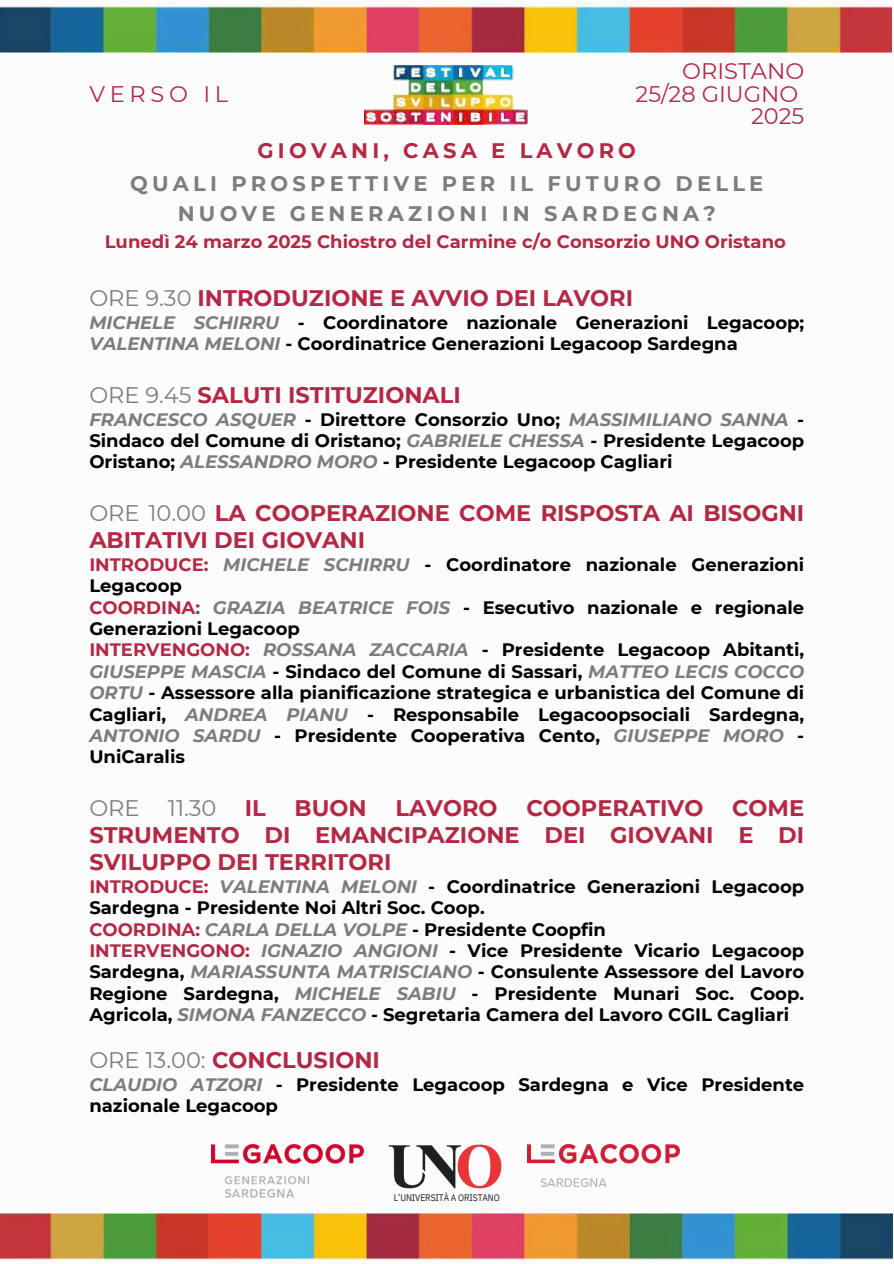
<style>
.page{position:relative;width:894px;height:1264px;background:#fff}
.page>*{position:absolute;margin:0;border:0;box-sizing:border-box;transform-origin:0 0}
.t1{font:700 22.5px/27px "Montserrat";color:#b32845}
.t2{font:22.5px/22.5px "Montserrat";color:#b32845;text-align:right}
.t3{font:22.5px "Montserrat";color:#7d7d7d}
.t4{font:700 21px/29.2px "Montserrat";letter-spacing:.2em;color:#7d7d7d;text-align:center}
.t5{font:700 21px "Montserrat";letter-spacing:.2em;color:#b32845}
.t6{font:700 18px/21.3px "Montserrat";color:#000}
.t7{font:700 18px "Montserrat";color:#b32845}
.t8{font:9.45px "IBM Plex Sans Cond";letter-spacing:-.01em;color:#1c2022}
.s1{font-weight:400;color:#7d7d7d}
.s2{font-style:italic;color:#7d7d7d}
.s3{color:#b32845}
</style>
<div class="page">
<img style="left:0;top:2px;width:891px;height:50px">
<img style="left:0;top:1213px;width:891px;height:50px">
<img style="left:211px;top:1144px;width:152px;height:54px">
<img style="left:388px;top:1144px;width:113px;height:44px">
<img style="left:364px;top:65px;width:164px;height:60px">
<img style="left:527px;top:1144px;width:152px;height:42px">
<h2 class="t2" style="left:89px;top:83px;width:140px">VERSO IL</h2>
<p class="t2" style="left:635px;top:60px;width:170px">ORISTANO<br>25/28 GIUGNO<br>2025</p>
<p class="t5" style="left:257px;top:138px;width:380px">GIOVANI, CASA E LAVORO</p>
<h1 class="t4" style="left:130px;top:169px;width:634px">QUALI PROSPETTIVE PER IL FUTURO DELLE<br>NUOVE GENERAZIONI IN SARDEGNA?</h1>
<p class="t7" style="left:105px;top:231px;width:682px">Lunedì 24 marzo 2025 Chiostro del Carmine c/o Consorzio UNO Oristano</p>
<h1 class="t1" style="left:89px;top:285px;width:545px"><span class="s1">ORE 9.30</span> INTRODUZIONE E AVVIO DEI LAVORI</h1>
<h4 class="t6" style="left:89px;top:312px;width:716px"><span class="s2">MICHELE SCHIRRU</span> - Coordinatore nazionale Generazioni Legacoop;<br><span class="s2">VALENTINA MELONI</span> - Coordinatrice Generazioni Legacoop Sardegna</h4>
<p class="t1" style="left:89px;top:381px;width:373px"><span class="s1">ORE 9.45</span> SALUTI ISTITUZIONALI</p>
<p class="t6" style="left:89px;top:408px;width:716px;text-align:justify"><span class="s2">FRANCESCO ASQUER</span> - Direttore Consorzio Uno; <span class="s2">MASSIMILIANO SANNA</span> - Sindaco del Comune di Oristano; <span class="s2">GABRIELE CHESSA</span> - Presidente Legacoop Oristano; <span class="s2">ALESSANDRO MORO</span> - Presidente Legacoop Cagliari</p>
<p class="t1" style="left:89px;top:500px;width:716px"><span class="s1">ORE 10.00</span> LA COOPERAZIONE COME RISPOSTA AI BISOGNI<br>ABITATIVI DEI GIOVANI</p>
<p class="t6" style="left:89px;top:553px;width:716px"><span class="s3">INTRODUCE:</span> <span class="s2">MICHELE SCHIRRU</span> - Coordinatore nazionale Generazioni<br>Legacoop</p>
<p class="t6" style="left:89px;top:596px;width:716px"><span class="s3">COORDINA:</span> <span class="s2">GRAZIA BEATRICE FOIS</span> - Esecutivo nazionale e regionale<br>Generazioni Legacoop</p>
<p class="t6" style="left:89px;top:639px;width:716px;text-align:justify"><span class="s3">INTERVENGONO:</span> <span class="s2">ROSSANA ZACCARIA</span> - Presidente Legacoop Abitanti, <span class="s2">GIUSEPPE MASCIA</span> - Sindaco del Comune di Sassari, <span class="s2">MATTEO LECIS COCCO ORTU</span> - Assessore alla pianificazione strategica e urbanistica del Comune di Cagliari, <span class="s2">ANDREA PIANU</span> - Responsabile Legacoopsociali Sardegna, <span class="s2">ANTONIO SARDU</span> - Presidente Cooperativa Cento, <span class="s2">GIUSEPPE MORO</span> - UniCaralis</p>
<p class="t3" style="left:89px;top:794px;width:52px">ORE</p>
<p class="t3" style="left:168px;top:794px;width:50px">11.30</p>
<p class="t1" style="left:245px;top:794px;width:22px">IL</p>
<p class="t1" style="left:294px;top:794px;width:74px">BUON</p>
<p class="t1" style="left:395px;top:794px;width:104px">LAVORO</p>
<p class="t1" style="left:526px;top:794px;width:178px">COOPERATIVO</p>
<p class="t1" style="left:89px;top:794px;width:716px;text-align:justify;text-indent:642px">COME STRUMENTO DI EMANCIPAZIONE DEI GIOVANI E DI SVILUPPO DEI TERRITORI</p>
<p class="t6" style="left:89px;top:875px;width:716px"><span class="s3">INTRODUCE:</span> <span class="s2">VALENTINA MELONI</span> - Coordinatrice Generazioni Legacoop Sardegna - Presidente Noi Altri Soc. Coop.<br><span class="s3">COORDINA:</span> <span class="s2">CARLA DELLA VOLPE</span> - Presidente Coopfin<br><span class="s3">INTERVENGONO:</span> <span class="s2">IGNAZIO ANGIONI</span> - Vice Presidente Vicario Legacoop Sardegna, <span class="s2">MARIASSUNTA MATRISCIANO</span> - Consulente Assessore del Lavoro Regione Sardegna, <span class="s2">MICHELE SABIU</span> - Presidente Munari Soc. Coop.<br>Agricola, <span class="s2">SIMONA FANZECCO</span> - Segretaria Camera del Lavoro CGIL Cagliari</p>
<p class="t1" style="left:89px;top:1046px;width:292px"><span class="s1">ORE 13.00:</span> CONCLUSIONI</p>
<p class="t6" style="left:89px;top:1073px;width:716px"><span class="s2">CLAUDIO ATZORI</span> - Presidente Legacoop Sardegna e Vice Presidente nazionale Legacoop</p>
<p class="t8" style="left:394px;top:1191px;width:107px">L’UNIVERSITÀ A ORISTANO</p>
</div>
